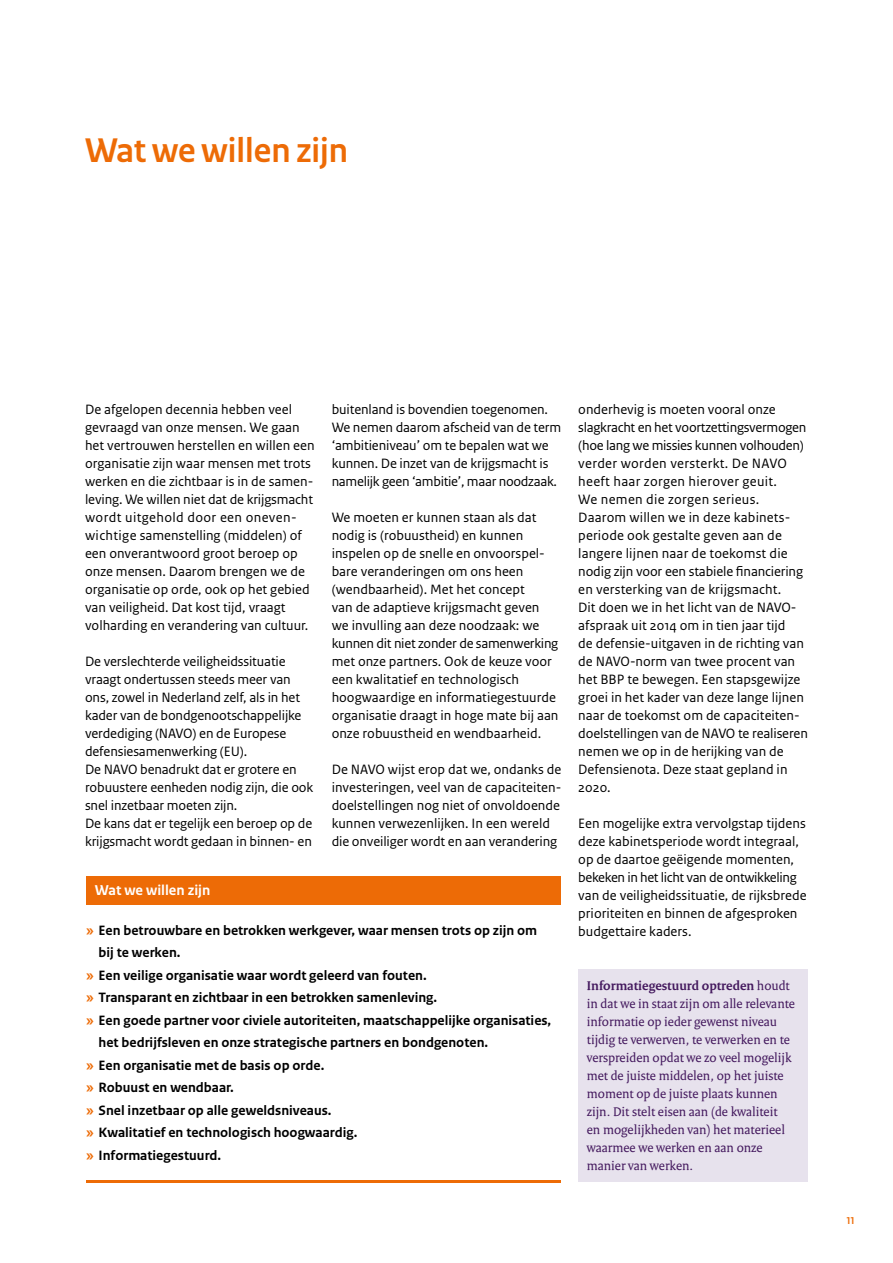
<style>
.page{position:relative;width:893px;height:1263px;background:#fff}
.page>*{position:absolute;margin:0;border:0;box-sizing:border-box;transform-origin:0 0}
.t1{font:700 36px "Rijksoverheid Sans Heading";color:#ed6b06}
.t2{font:700 15px "Rijksoverheid Sans Text";color:#fff}
.t3{font:14.25px/18px "Rijksoverheid Sans Text";color:#000}
.t4{font:700 14.25px "Rijksoverheid Sans Text";color:#000}
.t5{font:13.5px/18px "Rijksoverheid Serif";color:#44195e}
.t6{font:700 10.5px "Rijksoverheid Sans Heading";color:#ed6b06}
.s1{color:#ed6b06}
.s2{font-weight:700}
</style>
<div class="page">
<div style="left:578px;top:969px;width:230px;height:213px;background:#e7e2ed"></div>
<hr style="left:87px;top:1180px;width:474px;height:2px;background:#ed6b06">
<div style="left:87px;top:876px;width:474px;height:28px;background:#ed6b06"></div>
<h1 class="t1" style="left:85px;top:130px;width:265px">Wat we willen zijn</h1>
<p class="t3" style="left:85px;top:401px;width:231px">De afgelopen decennia hebben veel gevraagd van onze mensen. We gaan het vertrouwen herstellen en willen een organisatie zijn waar mensen met trots werken en die zichtbaar is in de samen&shy;leving. We willen niet dat de krijgsmacht wordt uitgehold door een oneven&shy;wichtige samenstelling (middelen) of een onverantwoord groot beroep op onze mensen. Daarom brengen we de organisatie op orde, ook op het gebied van veiligheid. Dat kost tijd, vraagt volharding en verandering van cultuur.</p>
<p class="t3" style="left:85px;top:653px;width:230px">De verslechterde veiligheidssituatie vraagt ondertussen steeds meer van ons, zowel in Nederland zelf, als in het kader van de bondgenootschappelijke verdediging (NAVO) en de Europese defensiesamenwerking (EU).<br>De NAVO benadrukt dat er grotere en robuustere eenheden nodig zijn, die ook snel inzetbaar moeten zijn.<br>De kans dat er tegelijk een beroep op de krijgsmacht wordt gedaan in binnen- en</p>
<p class="t2" style="left:95px;top:882px;width:117px">Wat we willen zijn</p>
<p class="t3" style="left:332px;top:401px;width:231px">buitenland is bovendien toegenomen.<br>We nemen daarom afscheid van de term ‘ambitieniveau’ om te bepalen wat we kunnen. De inzet van de krijgsmacht is namelijk geen ‘ambitie’, maar noodzaak.</p>
<p class="t3" style="left:332px;top:509px;width:228px">We moeten er kunnen staan als dat nodig is (robuustheid) en kunnen inspelen op de snelle en onvoorspel&shy;bare veranderingen om ons heen (wendbaarheid). Met het concept<br>van de adaptieve krijgsmacht geven we invulling aan deze noodzaak: we kunnen dit niet zonder de samenwerking met onze partners. Ook de keuze voor een kwalitatief en technologisch hoogwaardige en informatiegestuurde organisatie draagt in hoge mate bij aan onze robuustheid en wendbaarheid.</p>
<p class="t3" style="left:332px;top:760px;width:231px">De NAVO wijst erop dat we, ondanks de investeringen, veel van de capaciteiten&shy;doelstellingen nog niet of onvoldoende kunnen verwezenlijken. In een wereld die onveiliger wordt en aan verandering</p>
<p class="t4" style="left:86px;top:922px;width:453px"><span class="s1">»</span> Een betrouwbare en betrokken werkgever, waar mensen trots op zijn om</p>
<p class="t4" style="left:99px;top:944px;width:84px">bij te werken.</p>
<p class="t4" style="left:86px;top:967px;width:342px"><span class="s1">»</span> Een veilige organisatie waar wordt geleerd van fouten.</p>
<p class="t4" style="left:86px;top:989px;width:353px"><span class="s1">»</span> Transparant en zichtbaar in een betrokken samenleving.</p>
<p class="t4" style="left:86px;top:1012px;width:467px"><span class="s1">»</span> Een goede partner voor civiele autoriteiten, maatschappelijke organisaties,</p>
<p class="t4" style="left:99px;top:1034px;width:391px">het bedrijfsleven en onze strategische partners en bondgenoten.</p>
<p class="t4" style="left:86px;top:1057px;width:240px"><span class="s1">»</span> Een organisatie met de basis op orde.</p>
<p class="t4" style="left:86px;top:1079px;width:150px"><span class="s1">»</span> Robuust en wendbaar.</p>
<p class="t4" style="left:86px;top:1102px;width:247px"><span class="s1">»</span> Snel inzetbaar op alle geweldsniveaus.</p>
<p class="t4" style="left:86px;top:1124px;width:273px"><span class="s1">»</span> Kwalitatief en technologisch hoogwaardig.</p>
<p class="t4" style="left:86px;top:1147px;width:137px"><span class="s1">»</span> Informatiegestuurd.</p>
<p class="t3" style="left:578px;top:400px;width:231px">onderhevig is moeten vooral onze slagkracht en het voortzettingsvermogen (hoe lang we missies kunnen volhouden) verder worden versterkt. De NAVO heeft haar zorgen hierover geuit.<br>We nemen die zorgen serieus.<br>Daarom willen we in deze kabinets&shy;periode ook gestalte geven aan de langere lijnen naar de toekomst die nodig zijn voor een stabiele financiering en versterking van de krijgsmacht.<br>Dit doen we in het licht van de NAVO&shy;afspraak uit 2014 om in tien jaar tijd<br>de defensie-uitgaven in de richting van de NAVO-norm van twee procent van het BBP te bewegen. Een stapsgewijze groei in het kader van deze lange lijnen naar de toekomst om de capaciteiten&shy;doelstellingen van de NAVO te realiseren nemen we op in de herijking van de Defensienota. Deze staat gepland in 2020.</p>
<p class="t3" style="left:578px;top:814px;width:230px">Een mogelijke extra vervolgstap tijdens deze kabinetsperiode wordt integraal, op de daartoe geëigende momenten, bekeken in het licht van de ontwikkeling van de veiligheidssituatie, de rijksbrede prioriteiten en binnen de afgesproken budgettaire kaders.</p>
<p class="t5" style="left:587px;top:977px;width:210px"><span class="s2">Informatiegestuurd optreden</span> houdt in dat we in staat zijn om alle relevante informatie op ieder gewenst niveau tijdig te verwerven, te verwerken en te verspreiden opdat we zo veel mogelijk met de juiste middelen, op het juiste moment op de juiste plaats kunnen zijn. Dit stelt eisen aan (de kwaliteit<br>en mogelijkheden van) het materieel waarmee we werken en aan onze manier van werken.</p>
<p class="t6" style="left:846px;top:1215px;width:9px">11</p>
</div>
